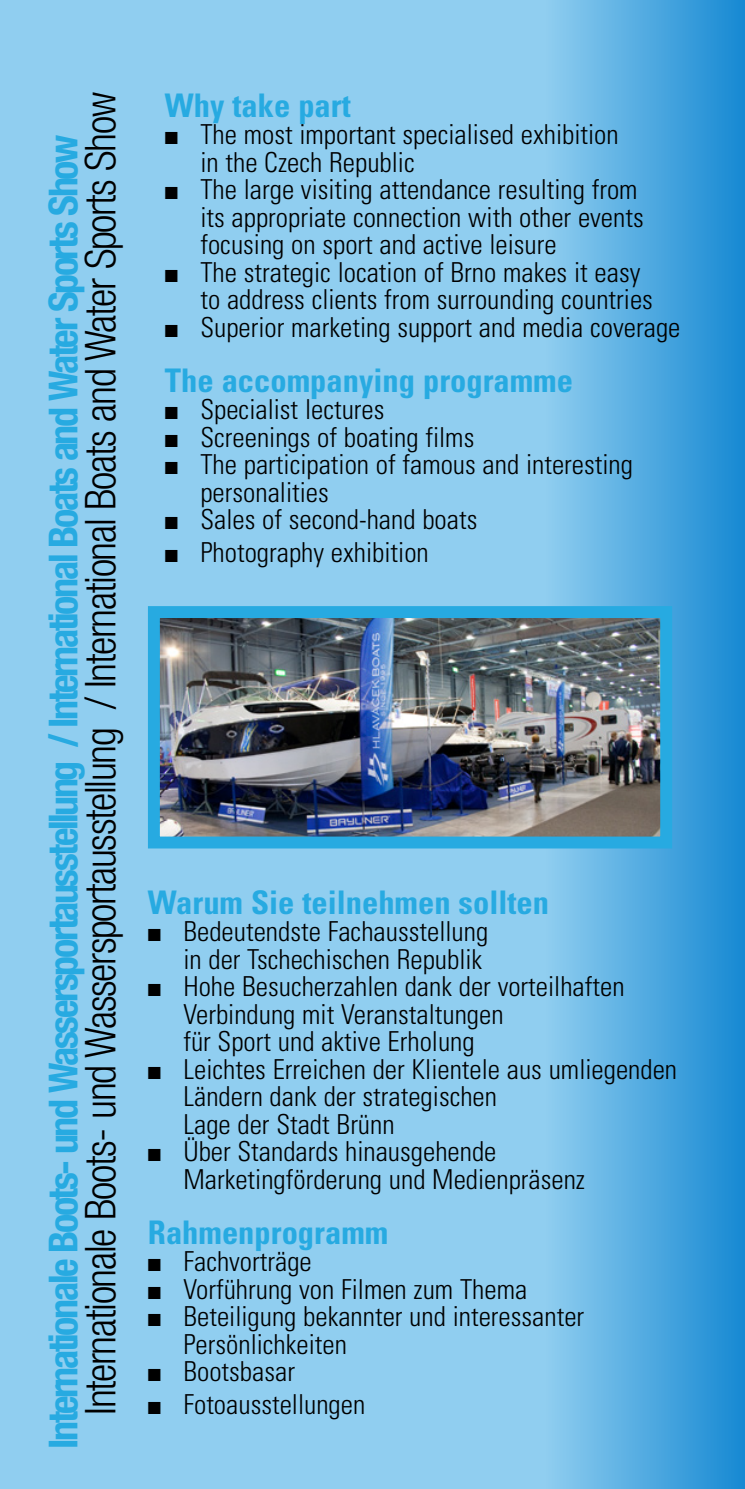
<style>
.page{position:relative;width:745px;height:1489px;background:#fff}
.page>*{position:absolute;margin:0;border:0;box-sizing:border-box;transform-origin:0 0}
.t1{font:300 condensed 42.5px "Helvetica Neue LT Pro";letter-spacing:-.03em;color:#000}
.t2{font:700 condensed 40px "Helvetica Neue LT Pro";letter-spacing:-.06em;color:#27aae1}
.t3{font:700 condensed 32.5px "Univers CE";color:#27aae1}
.t4{font:300 condensed 27.5px/27.5px "Univers CE";color:#000}
</style>
<div class="page">
<div style="left:0;top:0;width:744px;height:1488px;background:#90cef0"></div>
<div style="left:546px;top:0;width:198px;height:1488px;background:linear-gradient(to right,#8fcdef,#1789d3)"></div>
<img style="left:161px;top:619px;width:497px;height:216px">
<div style="left:148px;top:606px;width:523px;height:242px;border:12px solid #27aae1"></div>
<h1 class="t1" style="left:76px;top:1414px;width:1324px;rotate:-90deg">Internationale Boots- und Wassersportausstellung / International Boats and Water Sports Show</h1>
<h2 class="t2" style="left:39px;top:1448px;width:1315px;rotate:-90deg">Internationale Boots- und Wassersportausstellung / International Boats and Water Sports Show</h2>
<p class="t3" style="left:165px;top:87px;width:187px">Why take part</p>
<p class="t4" style="left:200px;top:121px;width:419px;text-indent:-35px">■ The most important specialised exhibition in the Czech Republic</p>
<p class="t4" style="left:200px;top:176px;width:444px;text-indent:-35px">■ The large visiting attendance resulting from its appropriate connection with other events focusing on sport and active leisure</p>
<p class="t4" style="left:200px;top:259px;width:453px;text-indent:-35px">■ The strategic location of Brno makes it easy to address clients from surrounding countries</p>
<p class="t4" style="left:165px;top:314px;width:516px">■ Superior marketing support and media coverage</p>
<p class="t3" style="left:165px;top:362px;width:409px">The accompanying programme</p>
<p class="t4" style="left:165px;top:396px;width:221px">■ Specialist lectures</p>
<p class="t4" style="left:165px;top:424px;width:311px">■ Screenings of boating films</p>
<p class="t4" style="left:200px;top:451px;width:434px;text-indent:-35px">■ The participation of famous and interesting personalities</p>
<p class="t4" style="left:165px;top:506px;width:314px">■ Sales of second-hand boats</p>
<p class="t4" style="left:165px;top:539px;width:265px">■ Photography exhibition</p>
<p class="t3" style="left:148px;top:883px;width:402px">Warum Sie teilnehmen sollten</p>
<p class="t4" style="left:148px;top:918px;width:341px;text-align:right">■ Bedeutendste Fachausstellung in der Tschechischen Republik</p>
<p class="t4" style="left:183px;top:973px;width:442px;text-indent:-35px">■ Hohe Besucherzahlen dank der vorteilhaften<br>Verbindung mit Veranstaltungen<br>für Sport und aktive Erholung</p>
<p class="t4" style="left:183px;top:1055px;width:495px;text-indent:-35px">■ Leichtes Erreichen der Klientele aus umliegenden<br>Ländern dank der strategischen<br>Lage der Stadt Brünn</p>
<p class="t4" style="left:183px;top:1138px;width:403px;text-indent:-35px">■ Über Standards hinausgehende<br>Marketingförderung und Medienpräsenz</p>
<p class="t3" style="left:148px;top:1213px;width:242px">Rahmenprogramm</p>
<p class="t4" style="left:148px;top:1248px;width:165px">■ Fachvorträge</p>
<p class="t4" style="left:148px;top:1275px;width:380px">■ Vorführung von Filmen zum Thema</p>
<p class="t4" style="left:183px;top:1303px;width:402px;text-indent:-35px">■ Beteiligung bekannter und interessanter<br>Persönlichkeiten</p>
<p class="t4" style="left:148px;top:1358px;width:148px">■ Bootsbasar</p>
<p class="t4" style="left:148px;top:1390px;width:219px">■ Fotoausstellungen</p>
</div>
